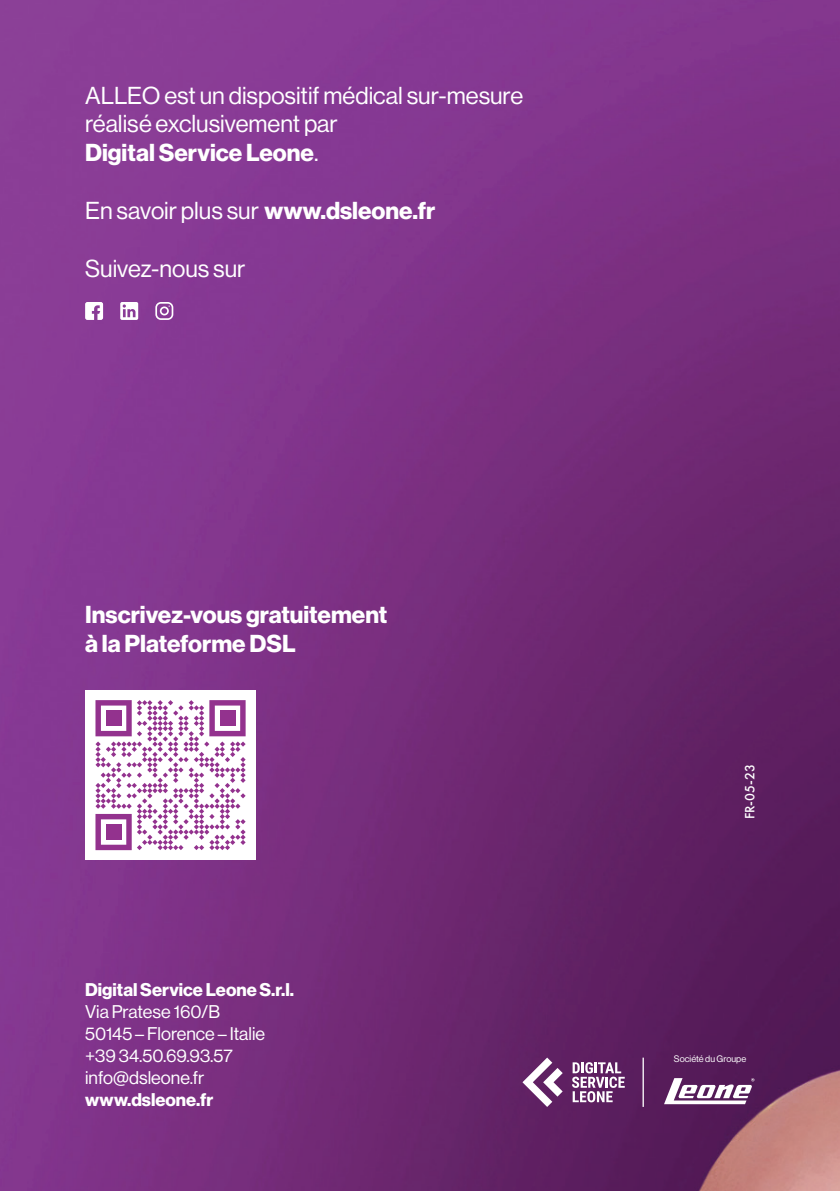
<style>
.page{position:relative;width:840px;height:1191px;background:#fff}
.page>*{position:absolute;margin:0;border:0;box-sizing:border-box;transform-origin:0 0}
.t1{font:24px/28.8px "N Haas Grotesk DS Pro 55 Rg";color:#fff}
.t2{font:24px/28.8px "N Haas Grotesk DS Pro 75 Bd";color:#fff}
.t3{font:18px/22px "N Haas Grotesk DS Pro 55 Rg";color:#fff}
.t4{font:18px "N Haas Grotesk DS Pro 75 Bd";color:#fff}
.t5{font:500 14px "Futura PT";color:#fff}
.t6{font:9.2px "N Haas Grotesk DS Pro 55 Rg";color:#fff}
.s1{font-family:"N Haas Grotesk DS Pro 55 Rg"}
.s2{font-family:"N Haas Grotesk DS Pro 75 Bd"}
</style>
<div class="page">
<img style="left:0;top:0;width:839px;height:1191px">
<svg style="left:85px;top:302px;width:18px;height:18px"></svg>
<svg style="left:120px;top:302px;width:18px;height:18px"></svg>
<svg style="left:155px;top:302px;width:18px;height:18px"></svg>
<div style="left:85px;top:690px;width:170px;height:170px;background:#fff"></div>
<svg style="left:95px;top:700px;width:150px;height:150px"></svg>
<div style="left:106px;top:710px;width:15px;height:16px;background:#93328e"></div>
<div style="left:219px;top:710px;width:16px;height:16px;background:#93328e"></div>
<div style="left:106px;top:824px;width:15px;height:15px;background:#93328e"></div>
<svg style="left:522px;top:1057px;width:40px;height:50px"></svg>
<svg style="left:571px;top:1062px;width:53px;height:40px"></svg>
<hr style="left:642px;top:1057px;width:1px;height:49px;background:#fff">
<svg style="left:663px;top:1078px;width:91px;height:26px"></svg>
<p class="t1" style="left:85px;top:81px;width:439px">ALLEO est un dispositif médical sur-mesure réalisé exclusivement par</p>
<p class="t2" style="left:85px;top:139px;width:235px">Digital Service Leone<span class="s1">.</span></p>
<p class="t1" style="left:85px;top:196px;width:351px">En savoir plus sur <span class="s2">www.dsleone.fr</span></p>
<p class="t1" style="left:85px;top:254px;width:162px">Suivez-nous sur</p>
<p class="t2" style="left:85px;top:600px;width:303px">Inscrivez-vous gratuitement à la Plateforme DSL</p>
<p class="t4" style="left:85px;top:979px;width:210px">Digital Service Leone S.r.l.</p>
<p class="t3" style="left:85px;top:1000px;width:181px">Via Pratese 160/B<br>50145 – Florence – Italie +39 34.50.69.93.57 info@dsleone.fr</p>
<p class="t4" style="left:85px;top:1089px;width:130px">www.dsleone.fr</p>
<p class="t5" style="left:741px;top:819px;width:57px;rotate:-90deg">FR-05-23</p>
<p class="t6" style="left:673px;top:1054px;width:74px">Société du Groupe</p>
</div>
